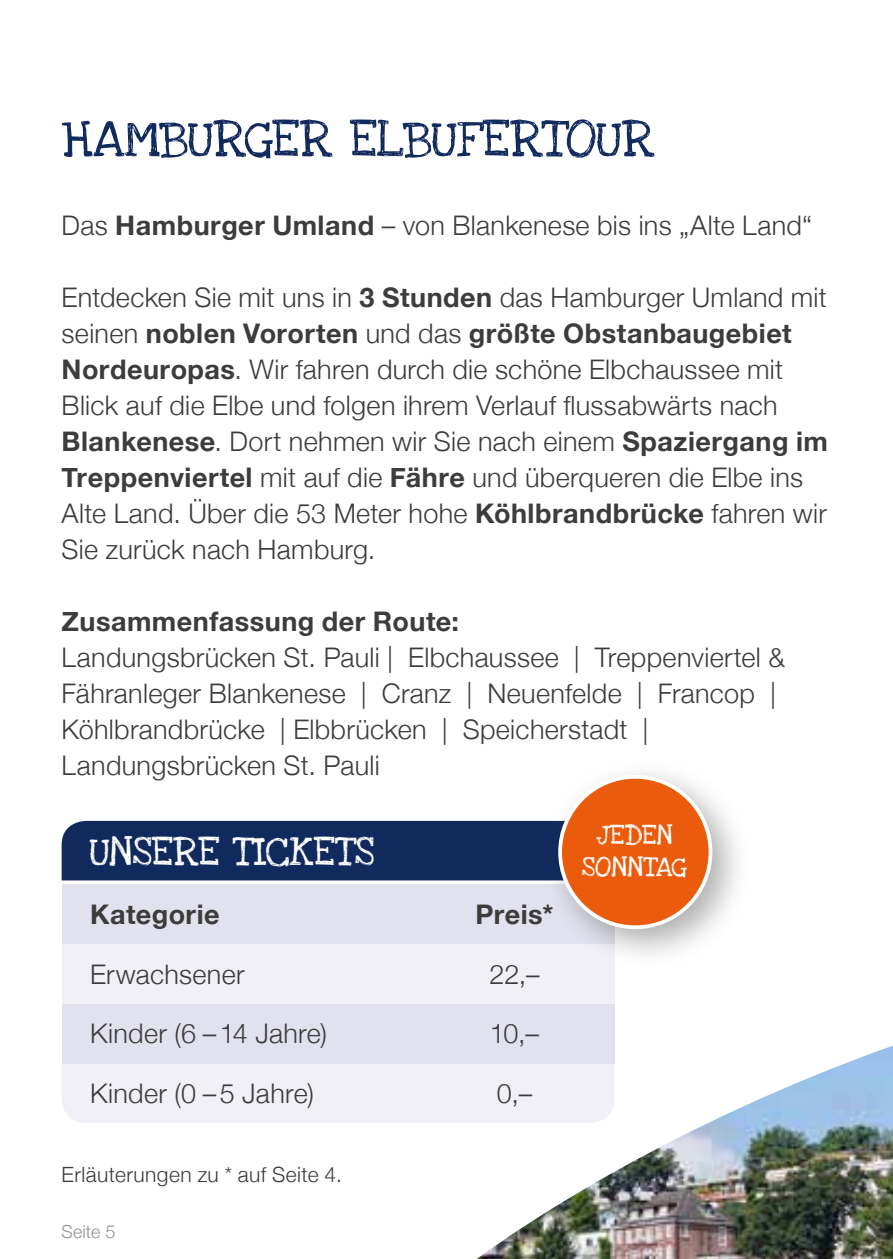
<style>
.page{position:relative;width:893px;height:1259px;background:#fff}
.page>*{position:absolute;margin:0;border:0;box-sizing:border-box;transform-origin:0 0}
.t1{font:54px "Love Ya Like A Sister";letter-spacing:.005em;color:#112a5d}
.t2{font:42px "Love Ya Like A Sister";letter-spacing:.005em;color:#fff}
.t3{font:28.5px/31.5px "Love Ya Like A Sister";color:#fff;text-align:center}
.t4{font:300 27px/36px "Helvetica Neue";letter-spacing:.01em;color:#3c3c3b}
.t5{font:700 27px "Helvetica Neue";letter-spacing:.015em;color:#3c3c3b}
.t6{font:300 21px "Helvetica Neue";letter-spacing:.02em;color:#3c3c3b}
.t7{font:300 18px "Helvetica Neue";color:#929292}
.s1{font-weight:700}
</style>
<div class="page">
<img style="left:477px;top:1045px;width:416px;height:214px">
<div style="left:62px;top:1063px;width:552px;height:60px;background:#f0f0f6"></div>
<div style="left:62px;top:944px;width:552px;height:59px;background:#f0f0f6"></div>
<div style="left:62px;top:1003px;width:552px;height:60px;background:#e1e2ed"></div>
<div style="left:62px;top:884px;width:552px;height:60px;background:#e1e2ed"></div>
<div style="left:62px;top:821px;width:481px;height:59px;background:#112a5d"></div>
<div style="left:543px;top:759px;width:210px;height:210px;background:#1d1d1b;opacity:.35"></div>
<div style="left:560px;top:777px;width:150px;height:150px;background:#ea5b0b;border-radius:50%"></div>
<div style="left:558px;top:775px;width:154px;height:154px;border:4px solid #fff;border-radius:50%"></div>
<h1 class="t1" style="left:62px;top:106px;width:595px">HAMBURGER ELBUFERTOUR</h1>
<p class="t4" style="left:62px;top:205px;width:752px">Das <span class="s1">Hamburger Umland</span> – von Blankenese bis ins „Alte Land“</p>
<p class="t4" style="left:62px;top:277px;width:768px">Entdecken Sie mit uns in <span class="s1">3 Stunden</span> das Hamburger Umland mit seinen <span class="s1">noblen Vororten</span> und das <span class="s1">größte Obstanbaugebiet Nordeuropas</span>. Wir fahren durch die schöne Elbchaussee mit Blick auf die Elbe und folgen ihrem Verlauf flussabwärts nach <span class="s1">Blankenese</span>. Dort nehmen wir Sie nach einem <span class="s1">Spaziergang im Treppenviertel</span> mit auf die <span class="s1">Fähre</span> und überqueren die Elbe ins Alte Land. Über die 53 Meter hohe <span class="s1">Köhlbrandbrücke</span> fahren wir Sie zurück nach Hamburg.</p>
<p class="t5" style="left:62px;top:600px;width:399px">Zusammenfassung der Route:</p>
<p class="t4" style="left:62px;top:637px;width:725px">Landungsbrücken St. Pauli | Elbchaussee | Treppenviertel &amp; Fähranleger Blankenese | Cranz | Neuenfelde | Francop | Köhlbrandbrücke | Elbbrücken | Speicherstadt | Landungsbrücken St. Pauli</p>
<h2 class="t2" style="left:90px;top:826px;width:286px">UNSERE TICKETS</h2>
<p class="t5" style="left:90px;top:893px;width:131px">Kategorie</p>
<p class="t5" style="left:475px;top:893px;width:80px">Preis*</p>
<p class="t4" style="left:90px;top:954px;width:156px">Erwachsener</p>
<p class="t4" style="left:489px;top:954px;width:52px">22,–</p>
<p class="t4" style="left:90px;top:1013px;width:238px">Kinder (6 –14 Jahre)</p>
<p class="t4" style="left:490px;top:1013px;width:51px">10,–</p>
<p class="t4" style="left:90px;top:1073px;width:225px">Kinder (0 –5 Jahre)</p>
<p class="t4" style="left:497px;top:1073px;width:37px">0,–</p>
<p class="t6" style="left:62px;top:1157px;width:282px">Erläuterungen zu * auf Seite 4.</p>
<p class="t7" style="left:62px;top:1216px;width:55px">Seite 5</p>
<p class="t3" style="left:582px;top:820px;width:107px">JEDEN<br>SONNTAG</p>
</div>
